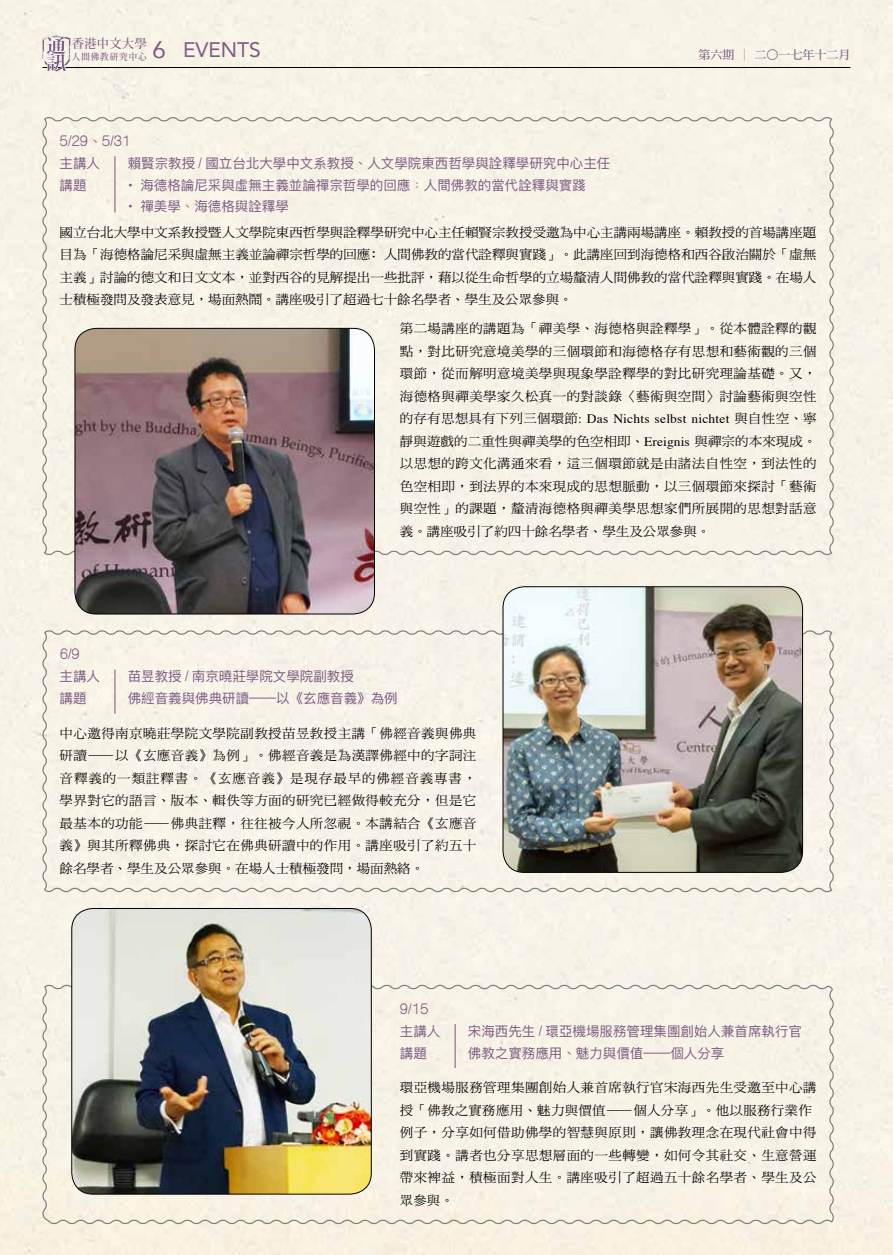
<style>
.page{position:relative;width:893px;height:1255px;background:#fff}
.page>*{position:absolute;margin:0;border:0;box-sizing:border-box;transform-origin:0 0}
.t1{font:21px "Avenir";color:#7d5b83}
.t2{font:13.5px/20.7px "Ping Fang HK";color:#7d5b83}
.t3{font:500 13.5px "ARR Gothic 1";color:#7d5b83}
.t4{font:12.9px/22.5px "DF Ming Std W5";letter-spacing:.03em;color:#000;text-align:justify;scale:1.04 1}
.t5{font:12.9px "Times";letter-spacing:.015em;color:#000;scale:1.04 1}
.t6{font:500 12.3px "Koz Min Pro";letter-spacing:.015em;color:#7d5b83}
.t7{font:12px "DF Ming Std W7";color:#7d5b83}
.t8{font:500 9px "Koz Min Pro";letter-spacing:.115em;color:#7d5b83;scale:.95 1}
.s1{font-size:24px}
.s2{font-family:"Ping Fang HK";font-weight:400}
.s3{font-family:"ARR Gothic 1";font-weight:500}
.s4{font-family:"DF Ming Std W5"}
.s5{font-family:"Times"}
</style>
<div class="page">
<div style="left:0;top:0;width:893px;height:1254px;background:#f7f3e7"></div>
<div style="left:41px;top:115px;width:794px;height:441px;background:#f7f3e7"></div>
<div style="left:41px;top:983px;width:794px;height:242px;background:#f7f3e6"></div>
<div style="left:41px;top:628px;width:794px;height:265px;background:#f7f3e8"></div>
<img style="left:75px;top:328px;width:299px;height:286px">
<div style="left:75px;top:328px;width:300px;height:286px;border:1px solid #000;border-radius:21px"></div>
<img style="left:503px;top:586px;width:299px;height:286px">
<div style="left:503px;top:586px;width:300px;height:286px;border:1px solid #000;border-radius:21px"></div>
<img style="left:72px;top:908px;width:299px;height:286px">
<div style="left:72px;top:908px;width:299px;height:286px;border:1px solid #000;border-radius:21px"></div>
<hr style="left:43px;top:67px;width:807px;height:1px;background:#000">
<svg style="left:42px;top:36px;width:28px;height:36px"></svg>
<p class="t6" style="left:72px;top:35px;width:76px">香港中文大學</p>
<p class="t8" style="left:72px;top:50px;width:80px">人間佛教研究中心</p>
<h1 class="t1" style="left:152px;top:33px;width:110px"><span class="s1">6</span> EVENTS</h1>
<p class="t7" style="left:698px;top:48px;width:153px">第六期 │ 二○一七年十二月</p>
<p class="t3" style="left:60px;top:135px;width:72px">5/29<span class="s2">、</span>5/31</p>
<p class="t2" style="left:60px;top:152px;width:42px">主講人</p>
<p class="t2" style="left:128px;top:152px;width:484px">賴賢宗教授 <span class="s3">/</span> 國立台北大學中文系教授、人文學院東西哲學與詮釋學研究中心主任</p>
<p class="t2" style="left:60px;top:174px;width:28px">講題</p>
<p class="t2" style="left:128px;top:174px;width:460px">∙ 海德格論尼采與虛無主義並論禪宗哲學的回應﹕人間佛教的當代詮釋與實踐∙ 禪美學、海德格與詮釋學</p>
<p class="t4" style="left:60px;top:221px;width:729px">國立台北大學中文系教授暨人文學院東西哲學與詮釋學研究中心主任賴賢宗教授受邀為中心主講兩場講座。賴教授的首場講座題目為「海德格論尼采與虛無主義並論禪宗哲學的回應﹕人間佛教的當代詮釋與實踐」。此講座回到海德格和西谷啟治關於「虛無主義」討論的德文和日文文本，並對西谷的見解提出一些批評，藉以從生命哲學的立場釐清人間佛教的當代詮釋與實踐。在場人士積極發問及發表意見，場面熱鬧。講座吸引了超過七十餘名學者、學生及公眾參與。</p>
<p class="t4" style="left:400px;top:317px;width:402px">第二場講座的講題為「禪美學、海德格與詮釋學」。從本體詮釋的觀點，對比研究意境美學的三個環節和海德格存有思想和藝術觀的三個環節，從而解明意境美學與現象學詮釋學的對比研究理論基礎。又，海德格與禪美學家久松真一的對談錄〈藝術與空間〉討論藝術與空性</p>
<p class="t5" style="left:400px;top:407px;width:402px"><span class="s4">的存有思想具有下列三個環節</span>: Das Nichts selbst nichtet <span class="s4">與自性空、寧</span></p>
<p class="t4" style="left:400px;top:429px;width:402px">靜與遊戲的二重性與禪美學的色空相即、<span class="s5">Ereignis</span> 與禪宗的本來現成。以思想的跨文化溝通來看，這三個環節就是由諸法自性空，到法性的色空相即，到法界的本來現成的思想脈動，以三個環節來探討「藝術與空性」的課題，釐清海德格與禪美學思想家們所展開的思想對話意義。講座吸引了約四十餘名學者、學生及公眾參與。</p>
<p class="t3" style="left:60px;top:648px;width:22px">6/9</p>
<p class="t2" style="left:60px;top:665px;width:42px">主講人</p>
<p class="t2" style="left:128px;top:665px;width:228px">苗昱教授 <span class="s3">/</span> 南京曉莊學院文學院副教授</p>
<p class="t2" style="left:60px;top:687px;width:28px">講題</p>
<p class="t2" style="left:128px;top:687px;width:272px">佛經音義與佛典研讀—以《玄應音義》為例</p>
<p class="t4" style="left:60px;top:721px;width:402px">中心邀得南京曉莊學院文學院副教授苗昱教授主講「佛經音義與佛典研讀—以《玄應音義》為例」。佛經音義是為漢譯佛經中的字詞注音釋義的一類註釋書。《玄應音義》是現存最早的佛經音義專書，學界對它的語言、版本、輯佚等方面的研究已經做得較充分，但是它最基本的功能—佛典註釋，往往被今人所忽視。本講結合《玄應音義》與其所釋佛典，探討它在佛典研讀中的作用。講座吸引了約五十餘名學者、學生及公眾參與。在場人士積極發問，場面熱絡。</p>
<p class="t3" style="left:400px;top:1002px;width:30px">9/15</p>
<p class="t2" style="left:400px;top:1020px;width:42px">主講人</p>
<p class="t2" style="left:468px;top:1020px;width:336px">宋海西先生 <span class="s3">/</span> 環亞機場服務管理集團創始人兼首席執行官</p>
<p class="t2" style="left:400px;top:1042px;width:28px">講題</p>
<p class="t2" style="left:468px;top:1042px;width:258px">佛教之實務應用、魅力與價值—個人分享</p>
<p class="t4" style="left:400px;top:1076px;width:402px;text-align:left">環亞機場服務管理集團創始人兼首席執行官宋海西先生受邀至中心講授「佛教之實務應用、魅力與價值—個人分享」。他以服務行業作例子，分享如何借助佛學的智慧與原則，讓佛教理念在現代社會中得到實踐。講者也分享思想層面的一些轉變，如何令其社交、生意營運帶來裨益，積極面對人生。講座吸引了超過五十餘名學者、學生及公眾參與。</p>
</div>
